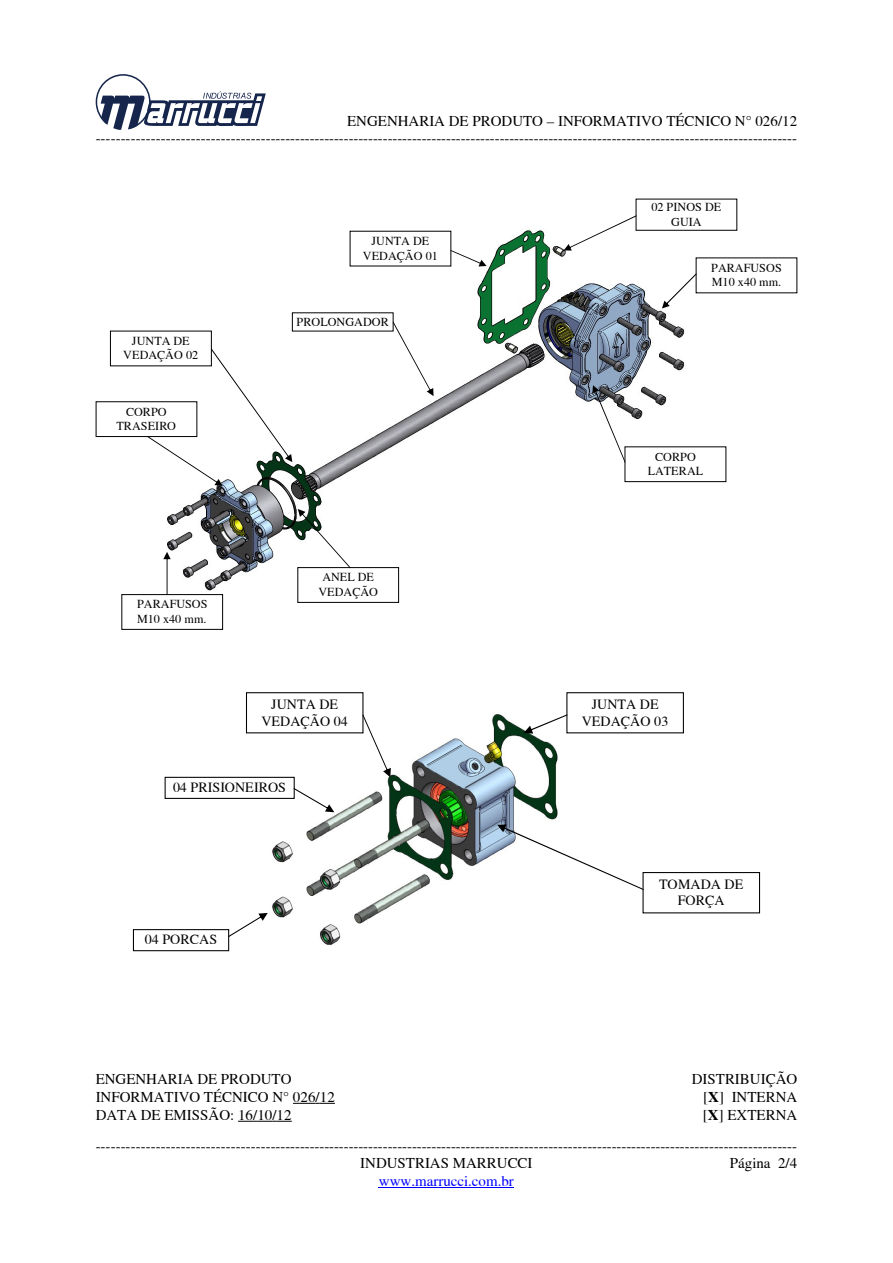
<style>
.page{position:relative;width:893px;height:1263px;background:#fff}
.page>*{position:absolute;margin:0;border:0;box-sizing:border-box;transform-origin:0 0}
.t1{font:15px/18px "Times";color:#000;text-align:justify}
.t2{font:15px "Times";color:#00f}
.t3{font:14.1px/16.8px "Times";color:#000;text-align:center}
.t4{font:12.15px/14.5px "Times";color:#000;text-align:center}
.s1{font-weight:700}
</style>
<div class="page">
<hr style="left:379px;top:1187px;width:135px;height:1px;background:#00f">
<svg style="left:96px;top:74px;width:170px;height:56px"></svg>
<svg style="left:293px;top:1103px;width:42px;height:1px"></svg>
<svg style="left:238px;top:1121px;width:54px;height:1px"></svg>
<img style="left:158px;top:212px;width:535px;height:394px">
<div style="left:636px;top:199px;width:101px;height:32px;border:1px solid #000"></div>
<svg style="left:564px;top:215px;width:72px;height:36px"></svg>
<svg style="left:451px;top:250px;width:36px;height:16px"></svg>
<svg style="left:393px;top:322px;width:41px;height:74px"></svg>
<div style="left:624px;top:446px;width:102px;height:36px;border:1px solid #000"></div>
<svg style="left:592px;top:385px;width:33px;height:78px"></svg>
<div style="left:297px;top:567px;width:102px;height:36px;border:1px solid #000"></div>
<svg style="left:298px;top:509px;width:53px;height:59px"></svg>
<svg style="left:662px;top:274px;width:35px;height:34px"></svg>
<svg style="left:163px;top:552px;width:8px;height:42px"></svg>
<div style="left:121px;top:594px;width:102px;height:36px;border:1px solid #000"></div>
<div style="left:96px;top:401px;width:101px;height:36px;border:1px solid #000"></div>
<svg style="left:147px;top:349px;width:145px;height:137px"></svg>
<img style="left:251px;top:694px;width:327px;height:251px">
<div style="left:566px;top:692px;width:118px;height:41px;border:1px solid #000"></div>
<svg style="left:524px;top:714px;width:43px;height:20px"></svg>
<div style="left:246px;top:692px;width:117px;height:41px;border:1px solid #000"></div>
<svg style="left:362px;top:714px;width:29px;height:63px"></svg>
<div style="left:642px;top:872px;width:118px;height:41px;border:1px solid #000"></div>
<svg style="left:497px;top:824px;width:147px;height:66px"></svg>
<div style="left:133px;top:929px;width:96px;height:22px;border:1px solid #000"></div>
<svg style="left:228px;top:913px;width:40px;height:24px"></svg>
<div style="left:165px;top:777px;width:130px;height:22px;border:1px solid #000"></div>
<svg style="left:294px;top:788px;width:40px;height:24px"></svg>
<p class="t1" style="left:347px;top:112px;width:452px">ENGENHARIA DE PRODUTO – INFORMATIVO TÉCNICO N° 026/12</p>
<p class="t1" style="left:96px;top:129px;width:703px">-----------------------------------------------------------------------------------------------------------------------------------------------</p>
<p class="t4" style="left:363px;top:234px;width:77px">JUNTA DE<br>VEDAÇÃO 01</p>
<p class="t4" style="left:123px;top:333px;width:77px">JUNTA DE<br>VEDAÇÃO 02</p>
<p class="t4" style="left:117px;top:404px;width:61px">CORPO<br>TRASEIRO</p>
<p class="t4" style="left:297px;top:314px;width:94px">PROLONGADOR</p>
<p class="t4" style="left:137px;top:597px;width:72px;text-align:left">PARAFUSOS<br>M10 x40 mm.</p>
<p class="t4" style="left:318px;top:570px;width:61px">ANEL DE<br>VEDAÇÃO</p>
<p class="t3" style="left:261px;top:695px;width:88px">JUNTA DE<br>VEDAÇÃO 04</p>
<p class="t3" style="left:173px;top:779px;width:114px">04 PRISIONEIROS</p>
<p class="t3" style="left:145px;top:931px;width:74px">04 PORCAS</p>
<p class="t1" style="left:96px;top:1070px;width:241px;text-align:left">ENGENHARIA DE PRODUTO<br>INFORMATIVO TÉCNICO N° 026/12<br>DATA DE EMISSÃO: 16/10/12</p>
<p class="t4" style="left:651px;top:200px;width:71px">02 PINOS DE<br>GUIA</p>
<p class="t4" style="left:711px;top:260px;width:72px;text-align:left">PARAFUSOS<br>M10 x40 mm.</p>
<p class="t4" style="left:648px;top:449px;width:57px">CORPO<br>LATERAL</p>
<p class="t3" style="left:582px;top:695px;width:88px">JUNTA DE<br>VEDAÇÃO 03</p>
<p class="t3" style="left:659px;top:875px;width:86px">TOMADA DE<br>FORÇA</p>
<p class="t1" style="left:703px;top:1070px;width:96px;text-indent:-11px">DISTRIBUIÇÃO [<span class="s1">X</span>] INTERNA [<span class="s1">X</span>] EXTERNA</p>
<p class="t1" style="left:96px;top:1137px;width:703px">-----------------------------------------------------------------------------------------------------------------------------------------------</p>
<p class="t1" style="left:360px;top:1154px;width:174px">INDUSTRIAS MARRUCCI</p>
<p class="t1" style="left:730px;top:1154px;width:69px">Página 2/4</p>
<p class="t2" style="left:379px;top:1172px;width:136px">www.marrucci.com.br</p>
</div>
